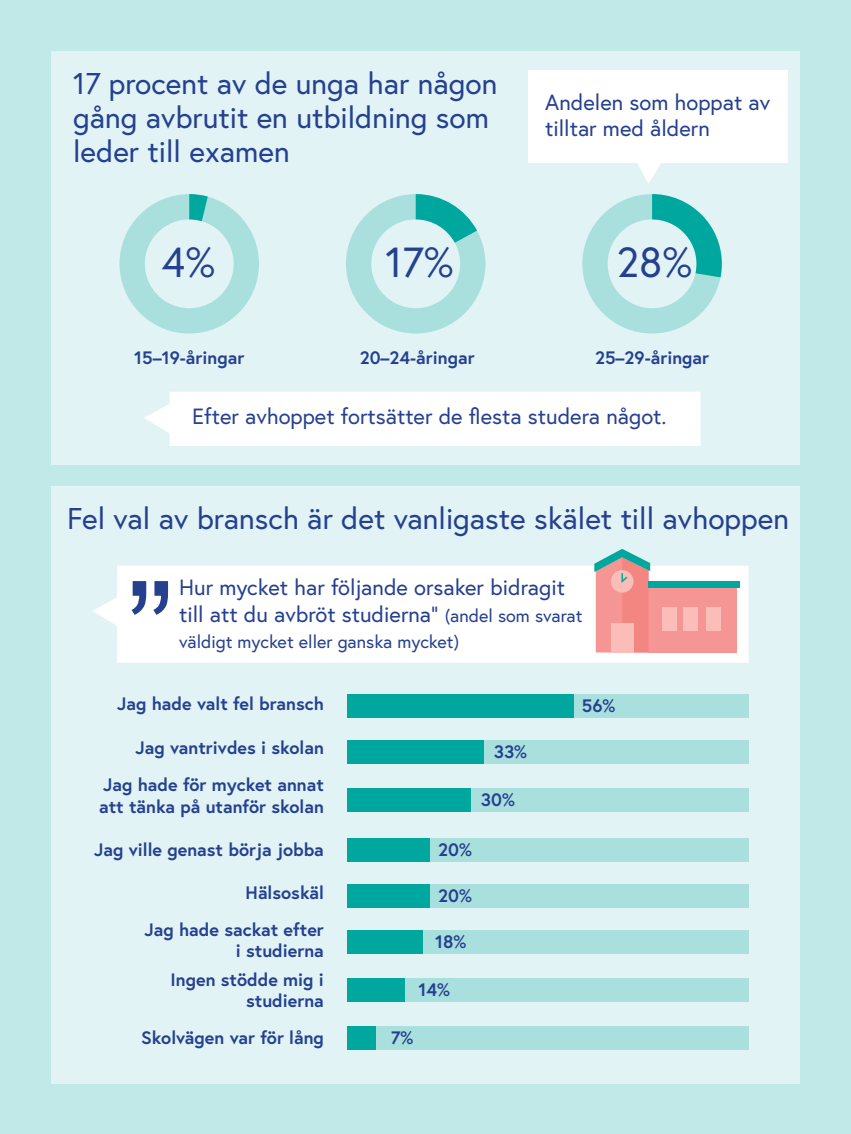
<style>
.page{position:relative;width:851px;height:1134px;background:#fff}
.page>*{position:absolute;margin:0;border:0;box-sizing:border-box;transform-origin:0 0}
.t1{font:144px "Arial";color:#25408f}
.t2{font:42px "Europa";color:#25408f}
.t3{font:30px/34px "Europa";color:#25408f}
.t4{font:22px/26.4px "Europa";color:#25408f}
.t5{font:700 18px/37.6px "Europa";color:#25408f;text-align:right}
.t6{font:18px "Europa";color:#25408f}
.s1{font-size:18px}
</style>
<div class="page">
<div style="left:0;top:0;width:850px;height:1134px;background:linear-gradient(to right,#c0e9e7,#c0e9e7)"></div>
<div style="left:51px;top:51px;width:748px;height:414px;background:#e1f3f4"></div>
<div style="left:51px;top:486px;width:748px;height:597px;background:#e1f3f4"></div>
<div style="left:528px;top:71px;width:259px;height:92px;background:#fff"></div>
<div style="left:117px;top:566px;width:631px;height:97px;background:#fff"></div>
<svg style="left:93px;top:596px;width:26px;height:31px"></svg>
<div style="left:144px;top:392px;width:556px;height:54px;background:#fff"></div>
<div style="left:348px;top:694px;width:400px;height:23px;background:#a9e0de"></div>
<div style="left:348px;top:884px;width:400px;height:23px;background:#a9e0de"></div>
<div style="left:348px;top:740px;width:400px;height:23px;background:#a9e0de"></div>
<div style="left:348px;top:930px;width:400px;height:23px;background:#a9e0de"></div>
<div style="left:348px;top:788px;width:400px;height:23px;background:#a9e0de"></div>
<div style="left:348px;top:978px;width:400px;height:23px;background:#a9e0de"></div>
<div style="left:348px;top:838px;width:400px;height:23px;background:#a9e0de"></div>
<div style="left:348px;top:1026px;width:400px;height:23px;background:#a9e0de"></div>
<div style="left:347px;top:694px;width:226px;height:23px;background:#00a79e"></div>
<div style="left:347px;top:884px;width:82px;height:23px;background:#00a79e"></div>
<div style="left:347px;top:740px;width:137px;height:23px;background:#00a79e"></div>
<div style="left:347px;top:930px;width:75px;height:23px;background:#00a79e"></div>
<div style="left:347px;top:788px;width:124px;height:23px;background:#00a79e"></div>
<div style="left:347px;top:978px;width:58px;height:23px;background:#00a79e"></div>
<div style="left:347px;top:838px;width:82px;height:23px;background:#00a79e"></div>
<div style="left:347px;top:1026px;width:29px;height:23px;background:#00a79e"></div>
<div style="left:648px;top:583px;width:88px;height:69px;background:#f69694"></div>
<div style="left:648px;top:581px;width:91px;height:7px;background:#00a79e"></div>
<svg style="left:594px;top:549px;width:56px;height:103px"></svg>
<div style="left:706px;top:607px;width:14px;height:24px;background:#fabdb8"></div>
<div style="left:683px;top:607px;width:14px;height:24px;background:#fabdb8"></div>
<div style="left:662px;top:607px;width:14px;height:24px;background:#fabdb8"></div>
<div style="left:611px;top:623px;width:22px;height:29px;background:#fabdb8"></div>
<svg style="left:637px;top:163px;width:24px;height:21px"></svg>
<svg style="left:119px;top:194px;width:140px;height:140px"></svg>
<svg style="left:346px;top:194px;width:139px;height:140px"></svg>
<svg style="left:582px;top:194px;width:139px;height:140px"></svg>
<h3 class="t3" style="left:73px;top:66px;width:425px">17 procent av de unga har någon gång avbrutit en utbildning som leder till examen</h3>
<p class="t4" style="left:545px;top:89px;width:226px">Andelen som hoppat av tilltar med åldern</p>
<h2 class="t2" style="left:162px;top:236px;width:55px">4%</h2>
<h2 class="t2" style="left:385px;top:236px;width:70px">17%</h2>
<h2 class="t2" style="left:616px;top:236px;width:77px">28%</h2>
<p class="t5" style="left:134px;top:338px;width:112px">15–19-åringar</p>
<p class="t5" style="left:359px;top:338px;width:116px">20–24-åringar</p>
<p class="t5" style="left:595px;top:338px;width:116px">25–29-åringar</p>
<p class="t4" style="left:192px;top:402px;width:476px">Efter avhoppet fortsätter de flesta studera något.</p>
<h3 class="t3" style="left:67px;top:500px;width:723px">Fel val av bransch är det vanligaste skälet till avhoppen</h3>
<h1 class="t1" style="left:126px;top:540px;width:49px">”</h1>
<p class="t4" style="left:179px;top:574px;width:405px">Hur mycket har följande orsaker bidragit till att du avbröt studierna” <span class="s1">(andel som svarat</span></p>
<p class="t6" style="left:179px;top:630px;width:281px">väldigt mycket eller ganska mycket)</p>
<p class="t5" style="left:117px;top:685px;width:208px">Jag hade valt fel bransch</p>
<p class="t5" style="left:103px;top:728px;width:222px">Jag vantrivdes i skolan<br>Jag hade för mycket annat</p>
<p class="t5" style="left:99px;top:787px;width:226px">att tänka på utanför skolan</p>
<p class="t5" style="left:94px;top:830px;width:231px">Jag ville genast börja jobba</p>
<p class="t5" style="left:144px;top:874px;width:181px;line-height:36.4px">Hälsoskäl<br>Jag hade sackat efter</p>
<p class="t5" style="left:170px;top:936px;width:155px;line-height:28.4px">i studierna<br>Ingen stödde mig i</p>
<p class="t5" style="left:141px;top:982px;width:184px;line-height:36.2px">studierna<br>Skolvägen var för lång</p>
<p class="t5" style="left:493px;top:733px;width:35px">33%</p>
<p class="t5" style="left:481px;top:781px;width:35px">30%</p>
<p class="t5" style="left:438px;top:831px;width:35px">20%</p>
<p class="t5" style="left:438px;top:877px;width:35px">20%</p>
<p class="t5" style="left:435px;top:923px;width:33px">18%</p>
<p class="t5" style="left:418px;top:971px;width:33px">14%</p>
<p class="t5" style="left:391px;top:1019px;width:24px">7%</p>
<p class="t5" style="left:581px;top:687px;width:35px">56%</p>
</div>
